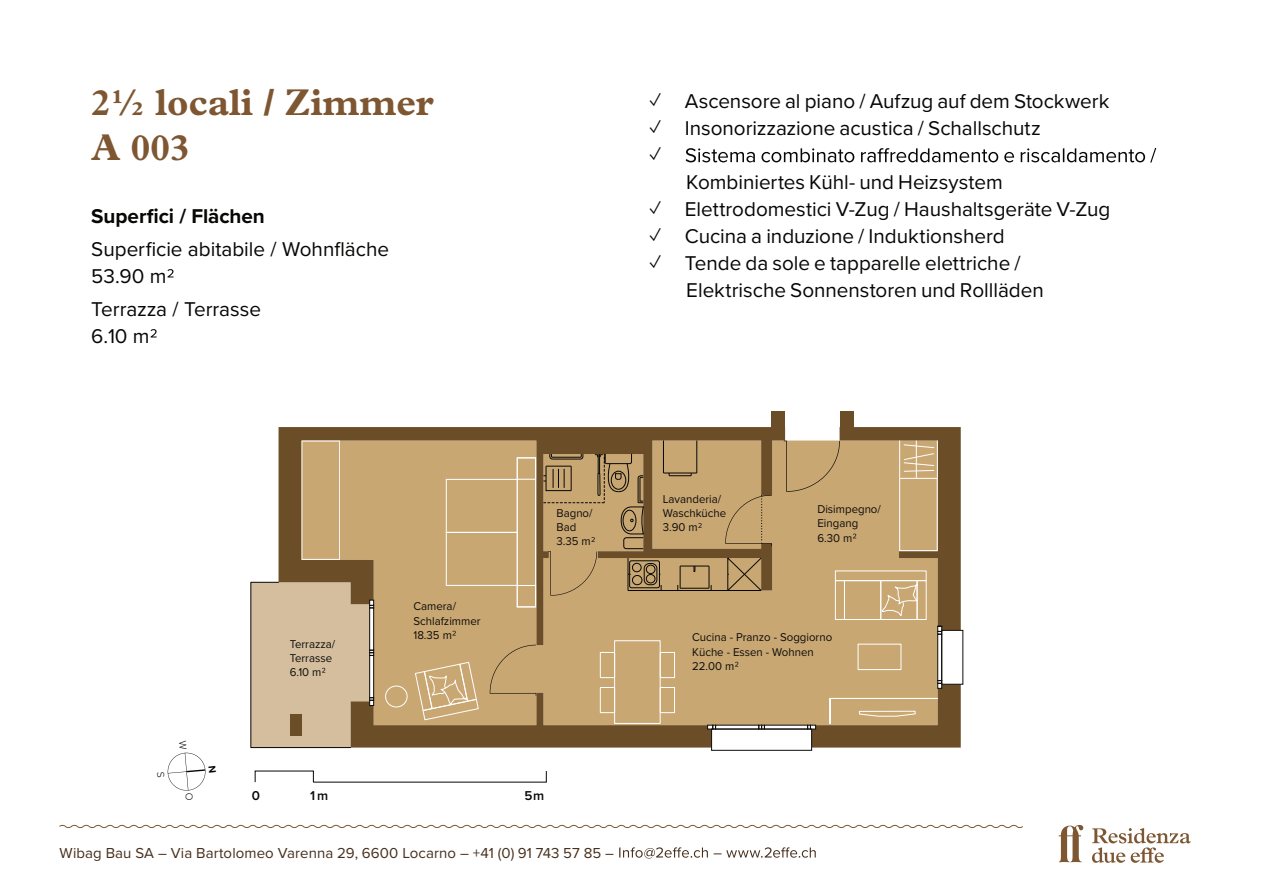
<style>
.page{position:relative;width:1263px;height:893px;background:#fff}
.page>*{position:absolute;margin:0;border:0;box-sizing:border-box;transform-origin:0 0}
.t1{font:700 37.5px/45px "Plantin MT Pro";color:#7e5732}
.t2{font:20.7px/27px "Proxima Nova";color:#070706}
.t3{font:700 20.7px "Proxima Nova";letter-spacing:-.005em;color:#070706}
.t4{font:15px "Proxima Nova";letter-spacing:.005em;color:#472f1c}
.t5{font:600 13.35px "Proxima Nova";letter-spacing:.095em;color:#070706}
.t6{font:11.7px/14.1px "Proxima Nova";color:#0e0d0c}
</style>
<div class="page">
<svg style="left:619px;top:847px;width:197px;height:12px"></svg>
<svg style="left:1059px;top:825px;width:24px;height:37px"></svg>
<svg style="left:1092px;top:828px;width:99px;height:35px"></svg>
<svg style="left:167px;top:269px;width:7px;height:8px"></svg>
<svg style="left:151px;top:329px;width:6px;height:8px"></svg>
<svg style="left:686px;top:148px;width:470px;height:15px"></svg>
<div style="left:839px;top:411px;width:14px;height:29px;background:#6b4d28"></div>
<div style="left:771px;top:411px;width:14px;height:29px;background:#6b4d28"></div>
<svg style="left:59px;top:427px;width:964px;height:401px"></svg>
<h1 class="t1" style="left:91px;top:80px;width:344px">2½ locali / Zimmer<br>A 003</h1>
<p class="t3" style="left:91px;top:201px;width:175px">Superfici / Flächen</p>
<p class="t2" style="left:91px;top:235px;width:299px">Superficie abitabile / Wohnfläche<br>53.90 m</p>
<p class="t2" style="left:91px;top:295px;width:171px">Terrazza / Terrasse<br>6.10 m</p>
<p class="t2" style="left:650px;top:87px;width:461px">✓ Ascensore al piano / Aufzug auf dem Stockwerk</p>
<p class="t2" style="left:650px;top:114px;width:392px">✓ Insonorizzazione acustica / Schallschutz</p>
<p class="t2" style="left:650px;top:141px;width:12px">✓</p>
<p class="t2" style="left:686px;top:168px;width:318px">Kombiniertes Kühl- und Heizsystem</p>
<p class="t2" style="left:650px;top:195px;width:462px">✓ Elettrodomestici V-Zug / Haushaltsgeräte V-Zug</p>
<p class="t2" style="left:650px;top:222px;width:356px">✓ Cucina a induzione / Induktionsherd</p>
<p class="t2" style="left:686px;top:249px;width:359px;text-indent:-36px">✓ Tende da sole e tapparelle elettriche /<br>Elektrische Sonnenstoren und Rollläden</p>
<p class="t6" style="left:290px;top:636px;width:47px">Terrazza/<br>Terrasse<br>6.10 m</p>
<p class="t6" style="left:413px;top:599px;width:69px">Camera/<br>Schlafzimmer<br>18.35 m</p>
<p class="t6" style="left:557px;top:505px;width:37px">Bagno/<br>Bad<br>3.35 m</p>
<p class="t5" style="left:299px;top:780px;width:20px">1m</p>
<p class="t5" style="left:513px;top:780px;width:21px">5m</p>
<p class="t5" style="left:252px;top:785px;width:10px">0</p>
<p class="t5" style="left:310px;top:785px;width:20px">1m</p>
<p class="t5" style="left:524px;top:785px;width:21px">5m</p>
<p class="t4" style="left:60px;top:841px;width:556px">Wibag Bau SA – Via Bartolomeo Varenna 29, 6600 Locarno – +41 (0) 91 743 57 85 –</p>
<p class="t6" style="left:663px;top:491px;width:65px">Lavanderia/<br>Waschküche<br>3.90 m</p>
<p class="t6" style="left:817px;top:502px;width:65px">Disimpegno/<br>Eingang<br>6.30 m</p>
<p class="t6" style="left:692px;top:630px;width:142px">Cucina - Pranzo - Soggiorno<br>Küche - Essen - Wohnen<br>22.00 m</p>
</div>
